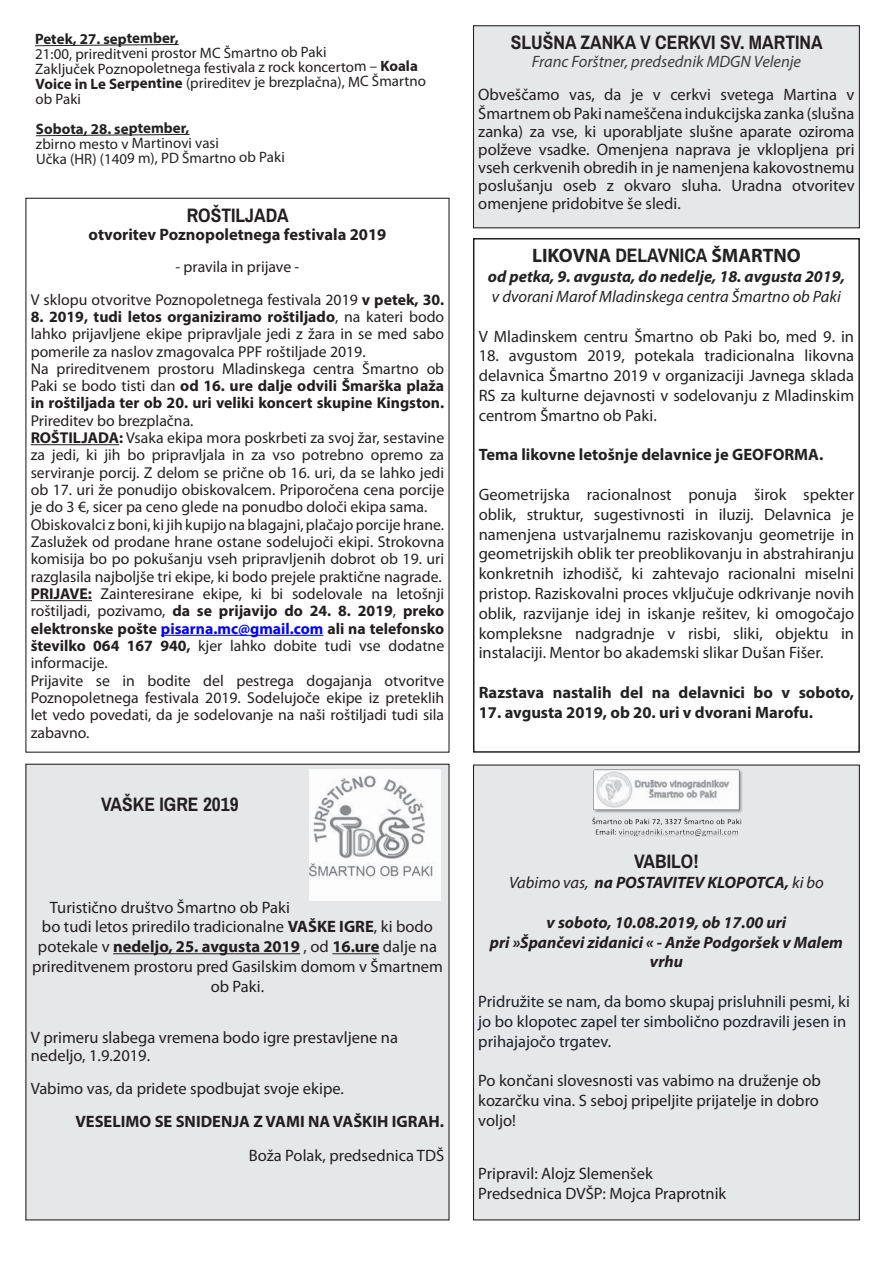
<style>
.page{position:relative;width:893px;height:1263px;background:#fff}
.page>*{position:absolute;margin:0;border:0;box-sizing:border-box;transform-origin:0 0}
.t1{font:700 19.5px "Archivo Narrow";color:#231f20}
.t2{font:700 19.5px "Myriad Pro";color:#222}
.t3{font:16.5px/18.1px "Myriad Pro";color:#231f20;text-align:justify}
.t4{font:16.5px/19.8px "Myriad Pro";color:#222;text-align:justify}
.t5{font:700 16.5px "Myriad Pro";color:#231f20}
.t6{font:700 16.5px "Myriad Pro";color:#222}
.t7{font:16.5px/19.8px "Myriad Pro";color:#1d2129}
.t8{font:italic 700 16.5px/19.8px "Myriad Pro";color:#231f20;text-align:center}
.t9{font:italic 700 16.5px "Myriad Pro";color:#222}
.t10{font:italic 16.5px "Myriad Pro";color:#222}
.t11{font:italic 16.5px "Myriad Pro";color:#3e3e3f}
.t12{font:15.75px/17.4px "Myriad Pro";color:#231f20}
.t13{font:15px/15.5px "Myriad Pro";color:#222}
.t14{font:700 15px "Myriad Pro";color:#222}
.t15{font:15px "Myriad Pro";color:#231f20}
.s1{color:#231f20}
.s2{font-weight:700;color:#231f20}
.s3{font-weight:700}
.s4{font-weight:700;color:#00f}
.s5{font-weight:400}
.s6{font-family:"Archivo Narrow"}
</style>
<div class="page">
<svg style="left:35px;top:44px;width:144px;height:2px"></svg>
<svg style="left:35px;top:134px;width:155px;height:2px"></svg>
<div style="left:473px;top:26px;width:386px;height:202px;background:#e6e7e9"></div>
<div style="left:473px;top:25px;width:387px;height:203px;border:1px solid #231f20"></div>
<hr style="left:31px;top:444px;width:88px;height:1px;background:#231f20">
<hr style="left:31px;top:600px;width:61px;height:1px;background:#231f20">
<hr style="left:161px;top:635px;width:162px;height:1px;background:#00f">
<div style="left:473px;top:238px;width:387px;height:515px;border:2px solid #231f20"></div>
<div style="left:26px;top:764px;width:423px;height:456px;background:#e6e7e9"></div>
<hr style="left:113px;top:953px;width:187px;height:1px;background:#231f20">
<hr style="left:332px;top:953px;width:47px;height:1px;background:#231f20">
<div style="left:473px;top:765px;width:386px;height:455px;background:#e6e7e9"></div>
<img style="left:309px;top:770px;width:131px;height:131px">
<img style="left:592px;top:769px;width:150px;height:68px">
<p class="t14" style="left:35px;top:30px;width:145px;rotate:-1deg">Petek, 27. september,</p>
<p class="t13" style="left:35px;top:47px;width:392px;rotate:-1deg">21:00, prireditveni prostor MC Šmartno ob Paki<br><span class="s1">Zaključek Poznopoletnega festivala z rock koncertom –</span> <span class="s2">Koala<br>Voice in Le Serpentine</span> (prireditev je brezplačna)<span class="s1">, MC Šmartno</span></p>
<p class="t15" style="left:35px;top:90px;width:47px;rotate:-1deg">ob Paki</p>
<p class="t14" style="left:36px;top:120px;width:155px;rotate:-1deg">Sobota, 28. september,</p>
<p class="t13" style="left:36px;top:137px;width:250px;rotate:-1deg">zbirno mesto v Martinovi vasi<br>Učka (HR) (1409 m), PD Šmartno ob Paki</p>
<p class="t1" style="left:187px;top:203px;width:104px">ROŠTILJADA</p>
<p class="t5" style="left:89px;top:224px;width:299px">otvoritev Poznopoletnega festivala 2019</p>
<p class="t12" style="left:31px;top:251px;width:415px;line-height:32.2px;text-align:center">- pravila in prijave -<br>V sklopu otvoritve Poznopoletnega festivala 2019 <span class="s3">v petek, 30.</span></p>
<p class="t12" style="left:31px;top:308px;width:415px"><span class="s3">8. 2019, tudi letos organiziramo roštiljado</span>, na kateri bodo lahko prijavljene ekipe pripravljale jedi z žara in se med sabo pomerile za naslov zmagovalca PPF roštiljade 2019.<br>Na prireditvenem prostoru Mladinskega centra Šmartno ob Paki se bodo tisti dan <span class="s3">od 16. ure dalje odvili Šmarška plaža in roštiljada ter ob 20. uri veliki koncert skupine Kingston.</span></p>
<p class="t12" style="left:31px;top:412px;width:415px">Prireditev bo brezplačna.<br><span class="s3">ROŠTILJADA:</span> Vsaka ekipa mora poskrbeti za svoj žar, sestavine za jedi, ki jih bo pripravljala in za vso potrebno opremo za serviranje porcij. Z delom se prične ob 16. uri, da se lahko jedi ob 17. uri že ponudijo obiskovalcem. Priporočena cena porcije je do 3 €, sicer pa ceno glede na ponudbo določi ekipa sama.<br>Obiskovalci z boni, ki jih kupijo na blagajni, plačajo porcije hrane.<br>Zaslužek od prodane hrane ostane sodelujoči ekipi. Strokovna komisija bo po pokušanju vseh pripravljenih dobrot ob 19. uri razglasila najboljše tri ekipe, ki bodo prejele praktične nagrade.<br><span class="s3">PRIJAVE:</span> Zainteresirane ekipe, ki bi sodelovale na letošnji roštiljadi, pozivamo, <span class="s3">da se prijavijo do 24. 8. 2019</span>, <span class="s3">preko elektronske pošte</span> <span class="s4">pisarna.mc@gmail.com</span> <span class="s3">ali na telefonsko številko 064 167 940,</span> kjer lahko dobite tudi vse dodatne informacije.<br>Prijavite se in bodite del pestrega dogajanja otvoritve Poznopoletnega festivala 2019. Sodelujoče ekipe iz preteklih let vedo povedati, da je sodelovanje na naši roštiljadi tudi sila zabavno.</p>
<p class="t1" style="left:101px;top:793px;width:139px">VAŠKE IGRE 2019</p>
<p class="t3" style="left:50px;top:898px;width:242px">Turistično društvo Šmartno ob Paki</p>
<p class="t3" style="left:42px;top:917px;width:392px">bo tudi letos priredilo tradicionalne <span class="s3">VAŠKE IGRE</span>, ki bodo</p>
<p class="t5" style="left:38px;top:936px;width:401px"><span class="s5">potekale v</span> nedeljo, 25. avgusta 2019 <span class="s5">, od</span> 16.ure <span class="s5">dalje na</span></p>
<p class="t3" style="left:32px;top:957px;width:412px">prireditvenem prostoru pred Gasilskim domom v Šmartnem</p>
<p class="t3" style="left:211px;top:977px;width:55px">ob Paki.</p>
<p class="t3" style="left:31px;top:1028px;width:369px">V primeru slabega vremena bodo igre prestavljene na nedeljo, 1.9.2019.</p>
<p class="t3" style="left:31px;top:1079px;width:315px">Vabimo vas, da pridete spodbujat svoje ekipe.</p>
<p class="t5" style="left:75px;top:1111px;width:370px">VESELIMO SE SNIDENJA Z VAMI NA VAŠKIH IGRAH.</p>
<p class="t3" style="left:249px;top:1146px;width:197px">Boža Polak, predsednica TDŠ</p>
<p class="t1" style="left:511px;top:31px;width:313px">SLUŠNA ZANKA V CERKVI SV. MARTINA</p>
<p class="t11" style="left:532px;top:52px;width:271px">Franc Forštner, predsednik MDGN Velenje</p>
<p class="t3" style="left:478px;top:86px;width:378px">Obveščamo vas, da je v cerkvi svetega Martina v Šmartnem ob Paki nameščena indukcijska zanka (slušna zanka) za vse, ki uporabljate slušne aparate oziroma polževe vsadke. Omenjena naprava je vklopljena pri vseh cerkvenih obredih in je namenjena kakovostnemu poslušanju oseb z okvaro sluha. Uradna otvoritev omenjene pridobitve še sledi.</p>
<p class="t2" style="left:532px;top:243px;width:270px">LIKOVNA <span class="s6">DELAVNICA</span> ŠMARTNO</p>
<p class="t9" style="left:488px;top:266px;width:359px">od petka, 9. avgusta, do nedelje, 18. avgusta 2019,</p>
<p class="t10" style="left:492px;top:286px;width:351px">v dvorani Marof Mladinskega centra Šmartno ob Paki</p>
<p class="t4" style="left:479px;top:326px;width:377px">V Mladinskem centru Šmartno ob Paki bo, med 9. in</p>
<p class="t4" style="left:479px;top:346px;width:377px">18. avgustom 2019, potekala tradicionalna likovna delavnica Šmartno 2019 v organizaciji Javnega sklada RS za kulturne dejavnosti v sodelovanju z Mladinskim centrom Šmartno ob Paki.</p>
<p class="t6" style="left:479px;top:444px;width:346px">Tema likovne letošnje delavnice je GEOFORMA.</p>
<p class="t4" style="left:479px;top:484px;width:377px">Geometrijska racionalnost ponuja širok spekter oblik, struktur, sugestivnosti in iluzij. Delavnica je namenjena ustvarjalnemu raziskovanju geometrije in geometrijskih oblik ter preoblikovanju in abstrahiranju konkretnih izhodišč, ki zahtevajo racionalni miselni pristop. Raziskovalni proces vključuje odkrivanje novih oblik, razvijanje idej in iskanje rešitev, ki omogočajo kompleksne nadgradnje v risbi, sliki, objektu in instalaciji. Mentor bo akademski slikar Dušan Fišer.</p>
<p class="t6" style="left:479px;top:682px;width:377px">Razstava nastalih del na delavnici bo v soboto,</p>
<p class="t6" style="left:479px;top:701px;width:336px">17. avgusta 2019, ob 20. uri v dvorani Marofu.</p>
<p class="t1" style="left:634px;top:850px;width:66px">VABILO!</p>
<p class="t8" style="left:509px;top:872px;width:316px"><span class="s5">Vabimo vas,</span> na POSTAVITEV KLOPOTCA, <span class="s5">ki bo</span></p>
<p class="t8" style="left:490px;top:912px;width:355px">v soboto, 10.08.2019, ob 17.00 uri<br>pri »Špančevi zidanici « - Anže Podgoršek v Malem vrhu</p>
<p class="t7" style="left:478px;top:991px;width:373px">Pridružite se nam, da bomo skupaj prisluhnili pesmi, ki jo bo klopotec zapel ter simbolično pozdravili jesen in prihajajočo trgatev.</p>
<p class="t3" style="left:478px;top:1070px;width:344px;line-height:19.8px">Po končani slovesnosti vas vabimo na druženje ob kozarčku vina. S seboj pripeljite prijatelje in dobro voljo!</p>
<p class="t3" style="left:478px;top:1163px;width:250px;line-height:19.8px">Pripravil: Alojz Slemenšek<br>Predsednica DVŠP: Mojca Praprotnik</p>
</div>
